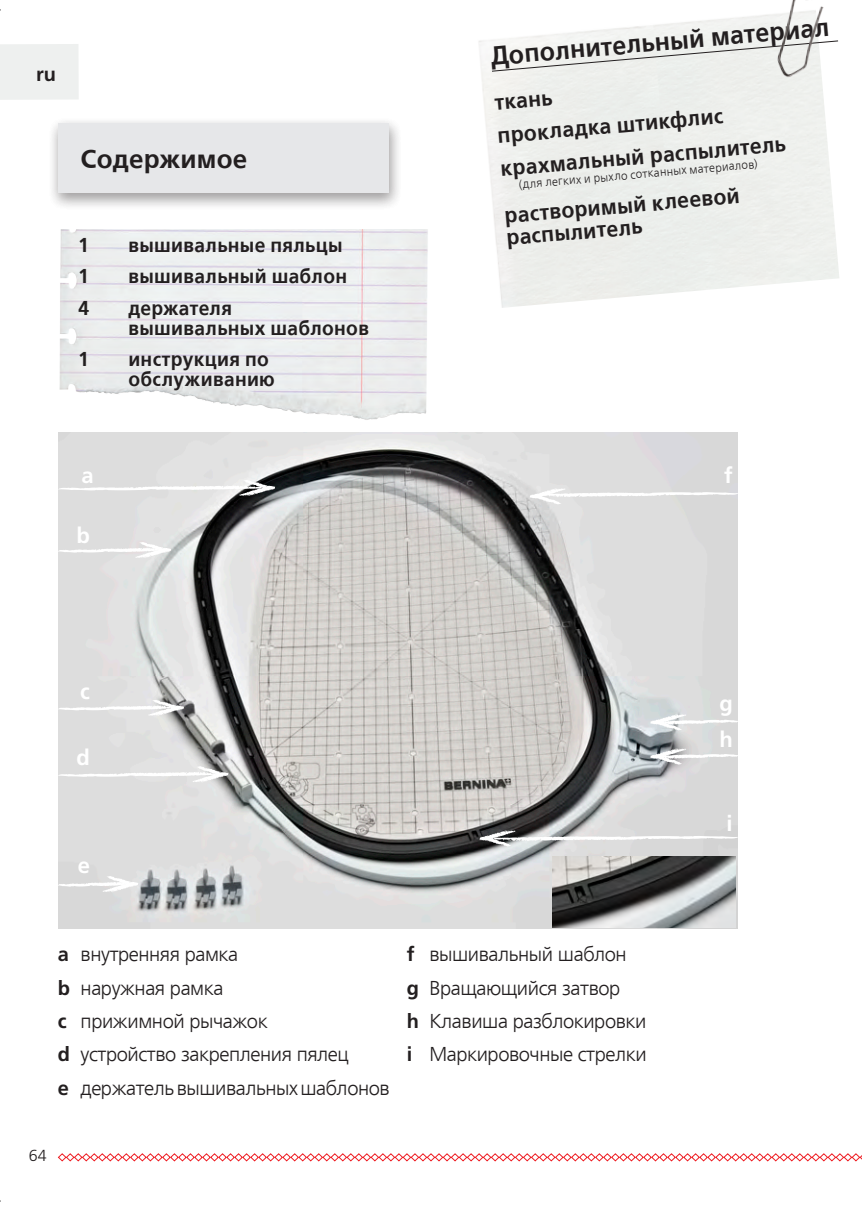
<style>
.page{position:relative;width:862px;height:1211px;background:#fff}
.page>*{position:absolute;margin:0;border:0;box-sizing:border-box;transform-origin:0 0}
.Themen_Titel_2{font:700 26px "Frutiger LTCYR";color:#231f20;scale:.96 1}
.Themen_Titel_1{font:700 26px "Frutiger LTCYR";letter-spacing:.01em;color:#231f20}
.t1{font:700 26px "Frutiger LT Std";color:#231f20}
.E_Material{font:700 22px/22px "Frutiger LTCYR";color:#231f20;scale:.96 1}
.t2{font:700 22px "Frutiger LT Std";color:#fff}
.t3{font:300 20px "Frutiger LTCYR";letter-spacing:-.02em;color:#231f20}
.E_Material-2{font:700 20px/20px "Frutiger LTCYR";letter-spacing:.015em;color:#231f20;scale:.96 1}
.Sprach-Tag{font:700 20px "Frutiger LT Std";color:#231f20}
.t4{font:300 16px "Frutiger LT Std";color:#231f20}
.E_Material_Erklàrung{font:300 12px "Frutiger LTCYR";color:#231f20;scale:.96 1}
.s1{font-family:"Frutiger LT Std";font-weight:700}
</style>
<div class="page">
<img style="left:59px;top:432px;width:679px;height:496px">
<svg style="left:479px;top:830px;width:259px;height:16px"></svg>
<svg style="left:650px;top:714px;width:88px;height:16px"></svg>
<svg style="left:650px;top:748px;width:88px;height:17px"></svg>
<svg style="left:529px;top:488px;width:209px;height:16px"></svg>
<svg style="left:58px;top:479px;width:217px;height:17px"></svg>
<svg style="left:58px;top:541px;width:113px;height:17px"></svg>
<svg style="left:58px;top:699px;width:126px;height:17px"></svg>
<svg style="left:58px;top:766px;width:171px;height:16px"></svg>
<svg style="left:58px;top:875px;width:81px;height:17px"></svg>
<svg style="left:57px;top:1153px;width:805px;height:8px"></svg>
<img style="left:59px;top:229px;width:375px;height:210px">
<div style="left:48px;top:117px;width:354px;height:93px;background:#231f20;opacity:.25"></div>
<div style="left:58px;top:123px;width:330px;height:70px;background:#e6e7e9"></div>
<svg style="left:491px;top:40px;width:347px;height:32px"></svg>
<img style="left:764px;top:0;width:72px;height:89px">
<img style="left:553px;top:856px;width:183px;height:71px">
<div style="left:0;top:44px;width:79px;height:56px;background:#eef0ef"></div>
<p class="Sprach-Tag" style="left:36px;top:62px;width:22px">ru</p>
<p class="Themen_Titel_1" style="left:81px;top:145px;width:168px">Содержимое</p>
<h1 class="t1" style="left:81px;top:144px;width:121px">Language</h1>
<p class="E_Material-2" style="left:78px;top:235px;width:13px">1</p>
<p class="E_Material-2" style="left:128px;top:235px;width:225px">вышивальные пяльцы</p>
<p class="E_Material-2" style="left:78px;top:267px;width:13px">1</p>
<p class="E_Material-2" style="left:128px;top:267px;width:229px">вышивальный шаблон</p>
<p class="E_Material-2" style="left:78px;top:298px;width:13px">4</p>
<p class="E_Material-2" style="left:128px;top:298px;width:252px">держателя вышивальных шаблонов</p>
<p class="E_Material-2" style="left:78px;top:349px;width:13px">1</p>
<p class="E_Material-2" style="left:128px;top:349px;width:154px">инструкция по обслуживанию</p>
<p class="t2" style="left:81px;top:462px;width:14px">a</p>
<p class="t2" style="left:77px;top:522px;width:15px">b</p>
<p class="Themen_Titel_2" style="left:489px;top:42px;width:356px;rotate:-5deg">Дополнительный материал</p>
<p class="E_Material" style="left:494px;top:91px;width:62px;rotate:-5deg">ткань</p>
<p class="E_Material" style="left:497px;top:125px;width:237px;rotate:-5deg">прокладка штикфлис</p>
<p class="E_Material" style="left:499px;top:158px;width:300px;rotate:-5deg">крахмальный распылитель</p>
<p class="E_Material_Erklàrung" style="left:518px;top:178px;width:251px;rotate:-5deg">(для легких и рыхло сотканных материалов)</p>
<p class="E_Material" style="left:504px;top:205px;width:247px;rotate:-5deg">растворимый клеевой распылитель</p>
<p class="t2" style="left:724px;top:462px;width:10px">f</p>
<p class="t2" style="left:80px;top:678px;width:11px">c</p>
<p class="t2" style="left:77px;top:744px;width:15px">d</p>
<p class="t2" style="left:78px;top:852px;width:14px">e</p>
<p class="t3" style="left:58px;top:944px;width:182px"><span class="s1">a</span> внутренняя рамка</p>
<p class="t3" style="left:58px;top:977px;width:167px"><span class="s1">b</span> наружная рамка</p>
<p class="t3" style="left:58px;top:1010px;width:211px"><span class="s1">c</span> прижимной рычажок</p>
<p class="t3" style="left:58px;top:1044px;width:292px"><span class="s1">d</span> устройство закрепления пялец</p>
<p class="t3" style="left:58px;top:1077px;width:333px"><span class="s1">e</span> держатель вышивальных шаблонов</p>
<p class="t3" style="left:407px;top:944px;width:221px"><span class="s1">f</span> вышивальный шаблон</p>
<p class="t3" style="left:407px;top:977px;width:215px"><span class="s1">g</span> Вращающийся затвор</p>
<p class="t3" style="left:407px;top:1010px;width:241px"><span class="s1">h</span> Клавиша разблокировки</p>
<p class="t3" style="left:407px;top:1044px;width:241px"><span class="s1">i</span> Маркировочные стрелки</p>
<p class="t4" style="left:29px;top:1146px;width:19px">64</p>
<p class="t2" style="left:719px;top:690px;width:15px">g</p>
<p class="t2" style="left:719px;top:726px;width:15px">h</p>
<p class="t2" style="left:726px;top:810px;width:8px">i</p>
</div>
